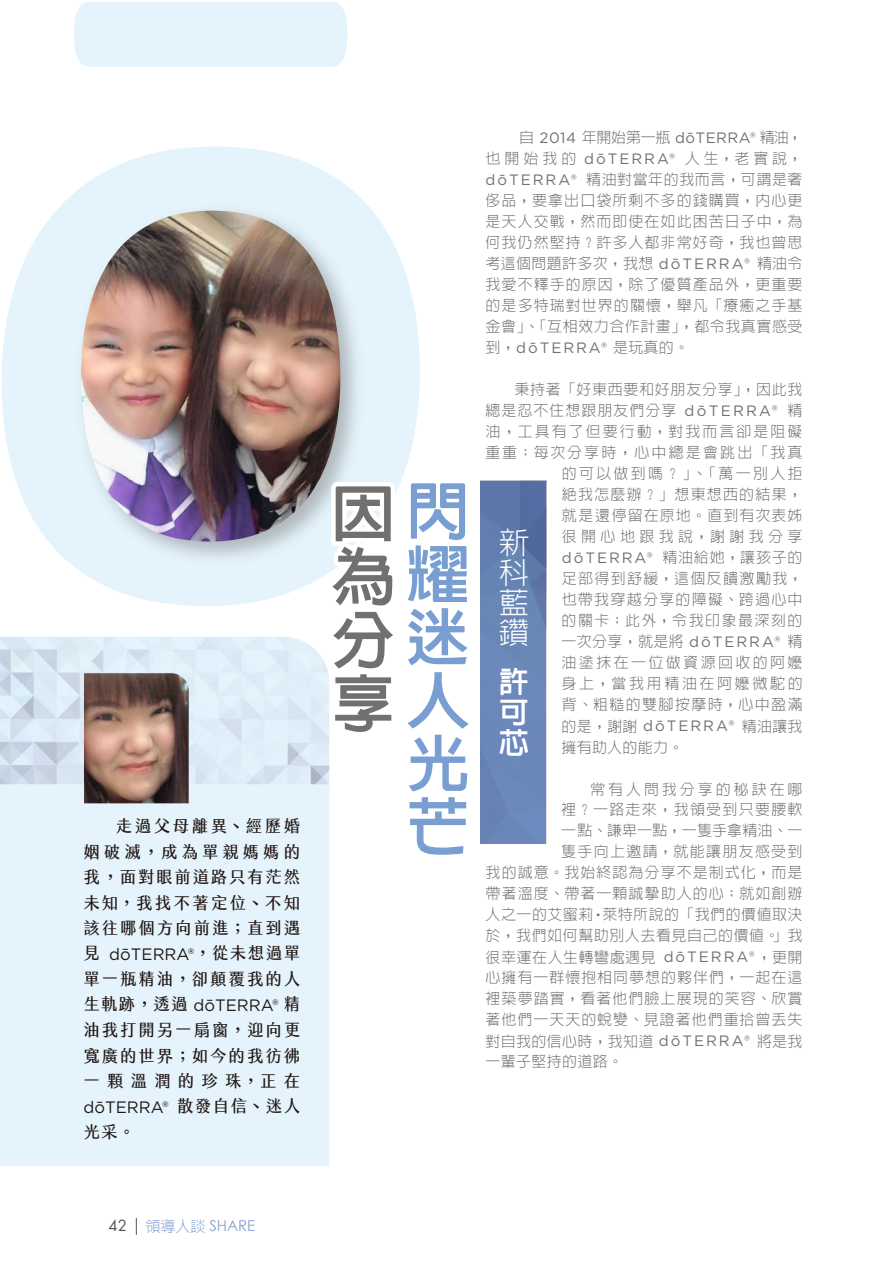
<style>
.page{position:relative;width:893px;height:1263px;background:#fff}
.page>*{position:absolute;margin:0;border:0;box-sizing:border-box;transform-origin:0 0}
.t1{font:800 63px/62.4px "AR Hei B5";color:#789ed2;text-align:right}
.t2{font:300 30px/30px "AR Hei B5";color:#fff;text-align:justify}
.t3{font:800 30px/30.6px "AR Hei B5";color:#fff;text-align:justify}
.t4{font:16.5px/25.5px "jf jinxuan fresh Medium";letter-spacing:.11em;color:#231815;text-align:justify}
.t5{font:16.5px "Gotham";color:#231815}
.t6{font:300 15px/21px "AR Hei B5";letter-spacing:.07em;color:#717071;text-align:justify}
.t7{font:300 15px "AR Hei B5";letter-spacing:.035em;color:#717071}
.t8{font:300 15px "AR Hei B5";letter-spacing:.02em;color:#717071}
.t9{font:300 15px "AR Hei B5";letter-spacing:.09em;color:#717071}
.t10{font:15px "Gotham";letter-spacing:.04em;color:#717071}
.t11{font:300 15px "AR Hei B5";letter-spacing:.03em;color:#717071}
.t12{font:300 15px "AR Hei B5";letter-spacing:.045em;color:#717071}
.t13{font:300 15px "AR Hei B5";letter-spacing:.135em;color:#717071}
.t14{font:300 15px "AR Hei B5";letter-spacing:.145em;color:#717071}
.t15{font:300 15px "AR Hei B5";letter-spacing:.05em;color:#717071}
.t16{font:300 15px "AR Hei B5";letter-spacing:.01em;color:#717071}
.t17{font:15px "Gotham";letter-spacing:.13em;color:#717071}
.t18{font:300 15px "AR Hei B5";letter-spacing:.15em;color:#717071}
.t19{font:300 15px "AR Hei B5";letter-spacing:.1em;color:#717071}
.t20{font:300 15px "AR Hei B5";letter-spacing:.095em;color:#717071}
.t21{font:300 15px "AR Hei B5";letter-spacing:.16em;color:#717071}
.t22{font:300 15px "AR Hei B5";letter-spacing:.175em;color:#717071}
.t23{font:300 15px "AR Hei B5";letter-spacing:.295em;color:#717071}
.t24{font:300 15px "AR Hei B5";letter-spacing:.195em;color:#717071}
.t25{font:15px "Century Gothic";color:#86a2d3}
.s1{font-family:"jf jinxuan fresh Medium"}
.s2{font-family:"Futura Std";color:#595757}
.s3{font-family:"AR Hei B5";font-weight:300}
.s4{color:#fff}
.s5{font-family:"Gotham";font-weight:400}
</style>
<div class="page">
<div style="left:0;top:784px;width:329px;height:382px;background:#e5f4fc"></div>
<svg style="left:136px;top:1218px;width:1px;height:17px"></svg>
<img style="left:481px;top:481px;width:65px;height:363px">
<svg style="left:2px;top:146px;width:418px;height:403px;fill:#e5f4fc"></svg>
<img style="left:55px;top:170px;width:325px;height:436px">
<img style="left:81px;top:211px;width:259px;height:331px">
<div style="left:74px;top:2px;width:273px;height:65px;background:#e5f4fc"></div>
<img style="left:0;top:637px;width:329px;height:147px">
<svg style="left:318px;top:477px;width:102px;height:259px"></svg>
<img style="left:84px;top:673px;width:105px;height:130px">
<p class="t4" style="left:84px;top:814px;width:218px;text-indent:32px">走過父母離異、經歷婚姻破滅，成為單親媽媽的我，面對眼前道路只有茫然未知，我找不著定位、不知該往哪個方向前進；直到遇</p>
<p class="t5" style="left:84px;top:943px;width:218px"><span class="s1">見</span> dōTERRA®<span class="s1">，從未想過單</span></p>
<p class="t4" style="left:84px;top:967px;width:218px">單一瓶精油，卻顛覆我的人</p>
<p class="t5" style="left:84px;top:994px;width:218px"><span class="s1">生軌跡，透過</span> dōTERRA® <span class="s1">精</span></p>
<p class="t4" style="left:84px;top:1018px;width:218px">油我打開另一扇窗，迎向更寬廣的世界；如今的我彷彿一顆溫潤的珍珠，正在</p>
<p class="t5" style="left:84px;top:1096px;width:218px">dōTERRA® <span class="s1">散發自信、迷人</span></p>
<p class="t4" style="left:84px;top:1120px;width:53px">光采。</p>
<p class="t25" style="left:109px;top:1217px;width:148px"><span class="s2">42</span> <span class="s3">領導人談</span> SHARE</p>
<h1 class="t1" style="left:332px;top:482px;width:139px"><span class="s4">因</span>閃<span class="s4">為</span>耀<span class="s4">分</span>迷<span class="s4">享</span>人光<br>芒</h1>
<p class="t10" style="left:519px;top:128px;width:285px"><span class="s3">自</span> 2014 <span class="s3">年開始第一瓶</span> dōTERRA® <span class="s3">精油，</span></p>
<p class="t6" style="left:486px;top:148px;width:319px">也開始我的 <span class="s5">dōTERRA®</span> 人生，老實說，<span class="s5">dōTERRA®</span> 精油對當年的我而言，可謂是奢侈品，要拿出口袋所剩不多的錢購買，內心更是天人交戰，然而即使在如此困苦日子中，為何我仍然堅持？許多人都非常好奇，我也曾思考這個問題許多次，我想 <span class="s5">dōTERRA®</span> 精油令我愛不釋手的原因，除了優質產品外，更重要的是多特瑞對世界的關懷，舉凡「療癒之手基金會」、「互相效力合作計畫」，都令我真實感受</p>
<p class="t17" style="left:486px;top:338px;width:205px"><span class="s3">到，</span>dōTERRA® <span class="s3">是玩真的。</span></p>
<p class="t12" style="left:514px;top:382px;width:290px">秉持著「好東西要和好朋友分享」，因此我</p>
<p class="t6" style="left:486px;top:400px;width:319px">總是忍不住想跟朋友們分享 <span class="s5">dōTERRA®</span> 精</p>
<p class="t13" style="left:486px;top:424px;width:319px">油，工具有了但要行動，對我而言卻是阻礙</p>
<p class="t14" style="left:486px;top:445px;width:319px">重重；每次分享時，心中總是會跳出「我真</p>
<p class="t18" style="left:562px;top:466px;width:242px">的可以做到嗎？」、「萬一別人拒</p>
<p class="t6" style="left:562px;top:484px;width:242px">絕我怎麼辦？」想東想西的結果，</p>
<p class="t6" style="left:562px;top:505px;width:242px">就是還停留在原地。直到有次表姊</p>
<p class="t23" style="left:562px;top:529px;width:242px">很開心地跟我說，謝謝我分享</p>
<p class="t15" style="left:562px;top:550px;width:242px"><span class="s5">dōTERRA®</span> 精油給她，讓孩子的</p>
<p class="t9" style="left:562px;top:571px;width:242px">足部得到舒緩，這個反饋激勵我，</p>
<p class="t6" style="left:562px;top:589px;width:242px">也帶我穿越分享的障礙、跨過心中</p>
<p class="t19" style="left:562px;top:613px;width:242px">的關卡；此外，令我印象最深刻的</p>
<p class="t6" style="left:562px;top:631px;width:243px">一次分享，就是將 <span class="s5">dōTERRA®</span> 精</p>
<p class="t21" style="left:562px;top:655px;width:243px">油塗抹在一位做資源回收的阿嬤</p>
<p class="t22" style="left:561px;top:676px;width:243px">身上，當我用精油在阿嬤微駝的</p>
<p class="t20" style="left:561px;top:697px;width:243px">背、粗糙的雙腳按摩時，心中盈滿</p>
<p class="t6" style="left:561px;top:715px;width:243px">的是，謝謝 <span class="s5">dōTERRA®</span> 精油讓我</p>
<p class="t8" style="left:561px;top:739px;width:124px">擁有助人的能力。</p>
<p class="t24" style="left:590px;top:781px;width:214px">常有人問我分享的秘訣在哪</p>
<p class="t6" style="left:561px;top:799px;width:243px">裡？一路走來，我領受到只要腰軟</p>
<p class="t16" style="left:561px;top:823px;width:243px">一點、謙卑一點，一隻手拿精油、一</p>
<p class="t9" style="left:561px;top:844px;width:243px">隻手向上邀請，就能讓朋友感受到</p>
<p class="t6" style="left:486px;top:862px;width:318px">我的誠意。我始終認為分享不是制式化，而是</p>
<p class="t6" style="left:486px;top:883px;width:318px">帶著溫度、帶著一顆誠摯助人的心；就如創辦</p>
<p class="t11" style="left:486px;top:907px;width:318px">人之一的艾蜜莉 <sup>●</sup> 萊特所說的「我們的價值取決</p>
<p class="t7" style="left:486px;top:928px;width:319px">於，我們如何幫助別人去看見自己的價值。」我</p>
<p class="t7" style="left:486px;top:949px;width:319px">很幸運在人生轉彎處遇見 <span class="s5">dōTERRA®</span>，更開</p>
<p class="t6" style="left:486px;top:967px;width:318px">心擁有一群懷抱相同夢想的夥伴們，一起在這</p>
<p class="t6" style="left:486px;top:988px;width:318px">裡築夢踏實，看著他們臉上展現的笑容、欣賞</p>
<p class="t6" style="left:486px;top:1009px;width:318px">著他們一天天的蛻變、見證著他們重拾曾丟失</p>
<p class="t8" style="left:486px;top:1033px;width:319px">對自我的信心時，我知道 <span class="s5">dōTERRA®</span> 將是我</p>
<p class="t8" style="left:486px;top:1054px;width:139px">一輩子堅持的道路。</p>
<h2 class="t2" style="left:499px;top:528px;width:31px">新科藍鑽</h2>
<h2 class="t3" style="left:499px;top:666px;width:31px">許可芯</h2>
</div>
